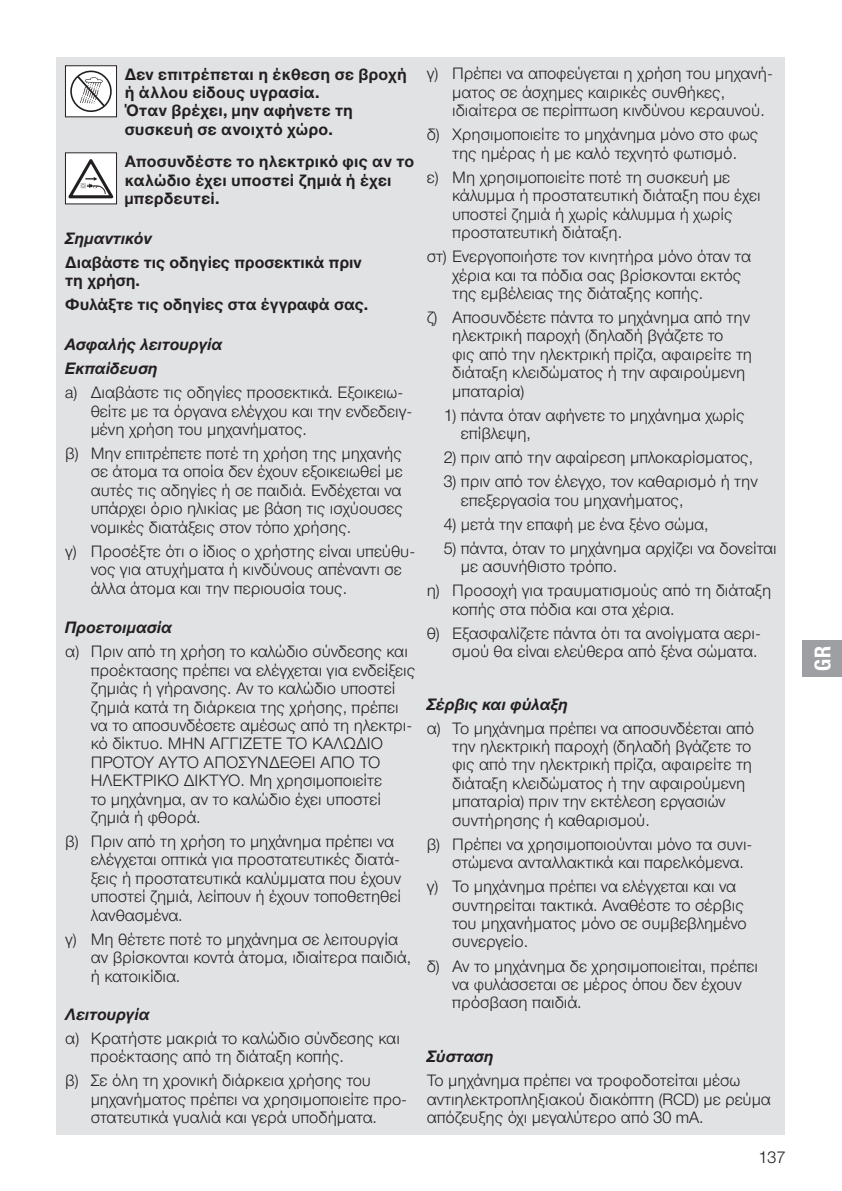
<style>
.page{position:relative;width:842px;height:1191px;background:#fff}
.page>*{position:absolute;margin:0;border:0;box-sizing:border-box;transform-origin:0 0}
.t1{font:700 22px "Gardena Sans Cond";color:#fff}
.t2{font:16px/18.4px "Gardena Sans";color:#231f20}
.t3{font:700 16px/18.4px "Gardena Sans";letter-spacing:.01em;color:#231f20}
.t4{font:italic 700 16px/24px "Gardena Sans";color:#231f20}
</style>
<div class="page">
<div style="left:57px;top:57px;width:728px;height:1077px;background:#e1e2e4"></div>
<div style="left:65px;top:66px;width:52px;height:51px;background:#fff"></div>
<div style="left:65px;top:65px;width:52px;height:52px;border:1px solid #231f20"></div>
<svg style="left:70px;top:71px;width:42px;height:41px"></svg>
<div style="left:65px;top:153px;width:52px;height:51px;background:#fff"></div>
<div style="left:65px;top:153px;width:52px;height:51px;border:1px solid #231f20"></div>
<svg style="left:68px;top:159px;width:46px;height:40px"></svg>
<div style="left:802px;top:640px;width:40px;height:36px;background:#9d9fa2"></div>
<p class="t3" style="left:125px;top:64px;width:284px">Δεν επιτρέπεται η έκθεση σε βροχή ή άλλου είδους υγρασία.<br>Όταν βρέχει, μην αφήνετε τη συσκευή σε ανοιχτό χώρο.</p>
<p class="t3" style="left:125px;top:151px;width:291px">Αποσυνδέστε το ηλεκτρικό φις αν το καλώδιο έχει υποστεί ζημιά ή έχει μπερδευτεί.</p>
<p class="t4" style="left:65px;top:225px;width:88px">Σημαντικόv</p>
<p class="t3" style="left:65px;top:252px;width:298px">Διαβάστε τις οδηγίες προσεκτικά πριν τη χρήση.</p>
<p class="t3" style="left:65px;top:294px;width:305px">Φυλάξτε τις οδηγίες στα έγγραφά σας.</p>
<p class="t4" style="left:65px;top:331px;width:159px">Ασφαλής λειτουργία<br>Εκπαίδευση</p>
<p class="t2" style="left:91px;top:382px;width:323px;text-indent:-26px">a) Διαβάστε τις οδηγίες προσεκτικά. Εξοικειω&shy;θείτε με τα όργανα ελέγχου και την ενδεδειγ&shy;μένη χρήση του μηχανήματος.</p>
<p class="t2" style="left:91px;top:443px;width:314px;text-align:justify;text-indent:-26px">β) Μην επιτρέπετε ποτέ τη χρήση της μηχανής σε άτομα τα οποία δεν έχουν εξοικειωθεί με αυτές τις αδηγίες ή σε παιδιά. Ενδέχεται να υπάρχει όριο ηλικίας με βάση τις ισχύουσες νομικές διατάξεις στον τόπο χρήσης.</p>
<p class="t2" style="left:91px;top:541px;width:326px;text-indent:-26px">γ) Προσέξτε ότι ο ίδιος ο χρήστης είναι υπεύθυ&shy;νος για ατυχήματα ή κινδύνους απέναντι σε άλλα άτομα και την περιουσία τους.</p>
<p class="t4" style="left:65px;top:614px;width:108px">Προετοιμασία</p>
<p class="t2" style="left:91px;top:642px;width:326px;text-indent:-26px">α) Πριν από τη χρήση το καλώδιο σύνδεσης και προέκτασης πρέπει να ελέγχεται για ενδείξεις ζημιάς ή γήρανσης. Αν το καλώδιο υποστεί ζημιά κατά τη διάρκεια της χρήσης, πρέπει να το αποσυνδέσετε αμέσως από τη ηλεκτρι&shy;κό δίκτυο. ΜΗΝ ΑΓΓΙΖΕΤΕ ΤΟ ΚΑΛΩΔΙΟ ΠΡΟΤΟΥ ΑΥΤΟ ΑΠΟΣΥΝΔΕΘΕΙ ΑΠΟ ΤΟ ΗΛΕΚΤΡΙΚΟ ΔΙΚΤΥΟ. Μη χρησιμοποιείτε<br>το μηχάνημα, αν το καλώδιο έχει υποστεί ζημιά ή φθορά.</p>
<p class="t2" style="left:91px;top:831px;width:312px;text-indent:-26px">β) Πριν από τη χρήση το μηχάνημα πρέπει να ελέγχεται οπτικά για προστατευτικές διατά&shy;ξεις ή προστατευτικά καλύμματα που έχουν υποστεί ζημιά, λείπουν ή έχουν τοποθετηθεί λανθασμένα.</p>
<p class="t2" style="left:91px;top:929px;width:322px;text-indent:-26px">γ) Μη θέτετε ποτέ το μηχάνημα σε λειτουργία αν βρίσκονται κοντά άτομα, ιδιαίτερα παιδιά, ή κατοικίδια.</p>
<p class="t4" style="left:65px;top:1001px;width:86px">Λειτουργία</p>
<p class="t2" style="left:91px;top:1028px;width:311px;text-indent:-26px">α) Κρατήστε μακριά το καλώδιο σύνδεσης και προέκτασης από τη διάταξη κοπής.</p>
<p class="t2" style="left:91px;top:1070px;width:318px;text-indent:-26px">β) Σε όλη τη χρονική διάρκεια χρήσης του μηχανήματος πρέπει να χρησιμοποιείτε προ&shy;στατευτικά γυαλιά και γερά υποδήματα.</p>
<p class="t2" style="left:452px;top:64px;width:322px;text-indent:-26px">γ) Πρέπει να αποφεύγεται η χρήση του μηχανή&shy;ματος σε άσχημες καιρικές συνθήκες, ιδιαίτερα σε περίπτωση κινδύνου κεραυνού.</p>
<p class="t2" style="left:427px;top:125px;width:333px;text-align:center">δ) Χρησιμοποιείτε το μηχάνημα μόνο στο φως της ημέρας ή με καλό τεχνητό φωτισμό.</p>
<p class="t2" style="left:452px;top:167px;width:310px;text-indent:-26px">ε) Μη χρησιμοποιείτε ποτέ τη συσκευή με κάλυμμα ή προστατευτική διάταξη που έχει υποστεί ζημιά ή χωρίς κάλυμμα ή χωρίς προστατευτική διάταξη.</p>
<p class="t2" style="left:452px;top:246px;width:300px;text-indent:-26px">στ) Ενεργοποιήστε τον κινητήρα μόνο όταν τα χέρια και τα πόδια σας βρίσκονται εκτός της εμβέλειας της διάταξης κοπής.</p>
<p class="t2" style="left:452px;top:307px;width:301px;text-indent:-26px">ζ) Αποσυνδέετε πάντα το μηχάνημα από την ηλεκτρική παροχή (δηλαδή βγάζετε το<br>φις από την ηλεκτρική πρίζα, αφαιρείτε τη διάταξη κλειδώματος ή την αφαιρούμενη μπαταρία)</p>
<p class="t2" style="left:461px;top:405px;width:285px;text-indent:-17px">1) πάντα όταν αφήνετε το μηχάνημα χωρίς επίβλεψη,</p>
<p class="t2" style="left:444px;top:447px;width:311px">2) πριν από την αφαίρεση μπλοκαρίσματος,</p>
<p class="t2" style="left:461px;top:472px;width:298px;text-indent:-17px">3) πριν από τον έλεγχο, τον καθαρισμό ή την επεξεργασία του μηχανήματος,</p>
<p class="t2" style="left:444px;top:514px;width:266px">4) μετά την επαφή με ένα ξένο σώμα,</p>
<p class="t2" style="left:461px;top:538px;width:317px;text-indent:-17px">5) πάντα, όταν το μηχάνημα αρχίζει να δονείται με ασυνήθιστο τρόπο.</p>
<p class="t2" style="left:452px;top:581px;width:321px;text-indent:-26px">η) Προσοχή για τραυματισμούς από τη διάταξη κοπής στα πόδια και στα χέρια.</p>
<p class="t2" style="left:427px;top:623px;width:336px;text-align:right">θ) Εξασφαλίζετε πάντα ότι τα ανοίγματα αερι&shy;σμού θα είναι ελεύθερα από ξένα σώματα.</p>
<p class="t4" style="left:427px;top:691px;width:143px">Σέρβις και φύλαξη</p>
<p class="t2" style="left:452px;top:718px;width:304px;text-indent:-26px">α) Το μηχάνημα πρέπει να αποσυνδέεται από την ηλεκτρική παροχή (δηλαδή βγάζετε το φις από την ηλεκτρική πρίζα, αφαιρείτε τη διάταξη κλειδώματος ή την αφαιρούμενη μπαταρία) πριν την εκτέλεση εργασιών συντήρησης ή καθαρισμού.</p>
<p class="t2" style="left:452px;top:834px;width:302px;text-indent:-26px">β) Πρέπει να χρησιμοποιούνται μόνο τα συνι&shy;στώμενα ανταλλακτικά και παρελκόμενα.</p>
<p class="t2" style="left:452px;top:876px;width:296px;text-indent:-26px">γ) Το μηχάνημα πρέπει να ελέγχεται και να συντηρείται τακτικά. Αναθέστε το σέρβις του μηχανήματος μόνο σε συμβεβλημένο συνεργείο.</p>
<p class="t2" style="left:452px;top:956px;width:307px;text-indent:-26px">δ) Αν το μηχάνημα δε χρησιμοποιείται, πρέπει να φυλάσσεται σε μέρος όπου δεν έχουν πρόσβαση παιδιά.</p>
<p class="t4" style="left:427px;top:1043px;width:69px">Σύσταση</p>
<p class="t2" style="left:427px;top:1070px;width:346px">Το μηχάνημα πρέπει να τροφοδοτείται μέσω αντιηλεκτροπληξιακού διακόπτη (RCD) με ρεύμα απόζευξης όχι μεγαλύτερο από 30 mA.</p>
<p class="t2" style="left:759px;top:1147px;width:28px">137</p>
<h1 class="t1" style="left:807px;top:670px;width:26px;rotate:-90deg">GR</h1>
</div>
